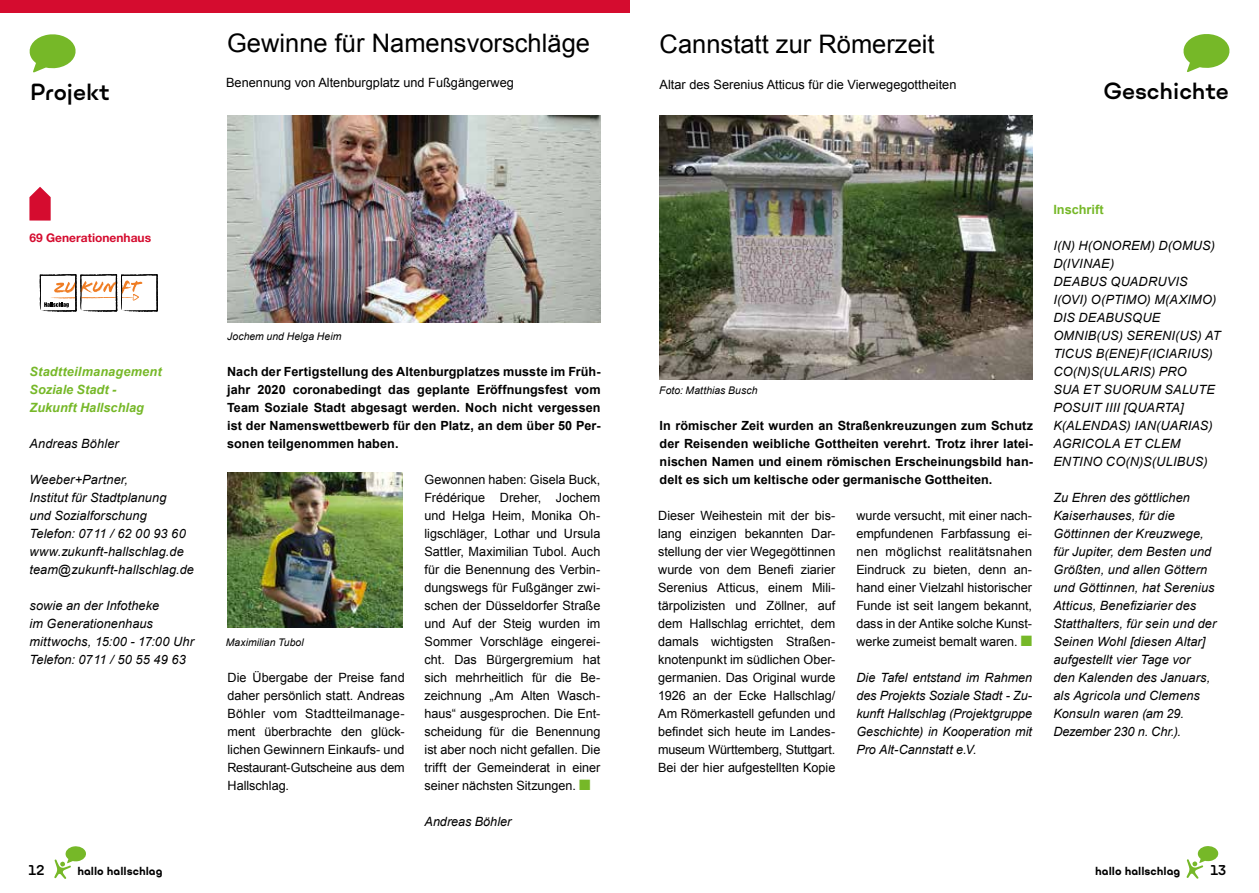
<style>
.page{position:relative;width:1259px;height:893px;background:#fff}
.page>*{position:absolute;margin:0;border:0;box-sizing:border-box;transform-origin:0 0}
.t1{font:25.5px "Arial";color:#000}
.t2{font:700 21px "Ulm Grotesk";color:#000}
.t3{font:12.75px/18px "Arial";color:#000;text-align:justify}
.t4{font:italic 12.75px/18px "Arial";letter-spacing:.01em;color:#000}
.t5{font:italic 700 12.75px/18px "Arial";letter-spacing:.005em;color:#76b828}
.t6{font:700 12.75px "Arial";color:#76b828}
.t7{font:700 12.75px "Ulm Grotesk";color:#000}
.t8{font:700 12.6px/18px "Arial";letter-spacing:.005em;color:#000;text-align:justify}
.t9{font:700 12px "Helvetica Neue";color:#d50c2f}
.t10{font:italic 10.5px "Arial";letter-spacing:.005em;color:#000}
.t11{font:800 10.5px "Ulm Grotesk";color:#000}
.s1{color:#76b828}
</style>
<div class="page">
<img style="left:227px;top:116px;width:373px;height:206px">
<img style="left:227px;top:472px;width:176px;height:156px">
<svg style="left:54px;top:846px;width:32px;height:33px"></svg>
<svg style="left:1186px;top:846px;width:32px;height:33px"></svg>
<svg style="left:30px;top:34px;width:46px;height:38px"></svg>
<svg style="left:1183px;top:34px;width:46px;height:38px"></svg>
<svg style="left:29px;top:187px;width:22px;height:34px"></svg>
<svg style="left:40px;top:274px;width:118px;height:38px"></svg>
<img style="left:659px;top:116px;width:373px;height:264px">
<div style="left:0;top:0;width:629px;height:12px;background:#d50c2f"></div>
<h1 class="t1" style="left:227px;top:26px;width:364px">Gewinne für Namensvorschläge</h1>
<p class="t3" style="left:226px;top:73px;width:289px">Benennung von Altenburgplatz und Fußgängerweg</p>
<h1 class="t1" style="left:659px;top:27px;width:276px">Cannstatt zur Römerzeit</h1>
<p class="t3" style="left:659px;top:75px;width:298px">Altar des Serenius Atticus für die Vierwegegottheiten</p>
<h2 class="t2" style="left:30px;top:78px;width:81px">Projekt</h2>
<h2 class="t2" style="left:1103px;top:78px;width:127px">Geschichte</h2>
<p class="t9" style="left:30px;top:230px;width:123px">69 Generationenhaus</p>
<p class="t5" style="left:30px;top:363px;width:134px">Stadtteilmanagement<br>Soziale Stadt -<br>Zukunft Hallschlag</p>
<p class="t4" style="left:30px;top:435px;width:91px">Andreas Böhler</p>
<p class="t4" style="left:30px;top:471px;width:166px">Weeber+Partner,<br>Institut für Stadtplanung<br>und Sozialforschung<br>Telefon: 0711 / 62 00 93 60 www.zukunft-hallschlag.de team@zukunft-hallschlag.de</p>
<p class="t4" style="left:30px;top:597px;width:166px">sowie an der Infotheke<br>im Generationenhaus mittwochs, 15:00 - 17:00 Uhr<br>Telefon: 0711 / 50 55 49 63</p>
<p class="t10" style="left:227px;top:330px;width:116px">Jochem und Helga Heim</p>
<p class="t8" style="left:227px;top:363px;width:375px">Nach der Fertigstellung des Altenburgplatzes musste im Früh&shy;jahr 2020 coronabedingt das geplante Eröffnungsfest vom Team Soziale Stadt abgesagt werden. Noch nicht vergessen ist der Namenswettbewerb für den Platz, an dem über 50 Per&shy;sonen teilgenommen haben.</p>
<p class="t10" style="left:226px;top:636px;width:80px">Maximilian Tubol</p>
<p class="t3" style="left:227px;top:669px;width:179px">Die Übergabe der Preise fand daher persönlich statt. Andreas Böhler vom Stadtteilmanage&shy;ment überbrachte den glück&shy;lichen Gewinnern Einkaufs- und Restaurant-Gutscheine aus dem Hallschlag.</p>
<p class="t3" style="left:424px;top:471px;width:177px">Gewonnen haben: Gisela Buck, Frédérique Dreher, Jochem und Helga Heim, Monika Oh&shy;ligschläger, Lothar und Ursula Sattler, Maximilian Tubol. Auch für die Benennung des Verbin&shy;dungswegs für Fußgänger zwi&shy;schen der Düsseldorfer Straße und Auf der Steig wurden im Sommer Vorschläge eingerei&shy;cht. Das Bürgergremium hat sich mehrheitlich für die Be&shy;zeichnung „Am Alten Wasch&shy;haus“ ausgesprochen. Die Ent&shy;scheidung für die Benennung ist aber noch nicht gefallen. Die trifft der Gemeinderat in einer seiner nächsten Sitzungen. <span class="s1">■</span></p>
<p class="t4" style="left:424px;top:813px;width:88px">Andreas Böhler</p>
<p class="t10" style="left:659px;top:384px;width:100px">Foto: Matthias Busch</p>
<p class="t8" style="left:659px;top:417px;width:375px">In römischer Zeit wurden an Straßenkreuzungen zum Schutz der Reisenden weibliche Gottheiten verehrt. Trotz ihrer latei&shy;nischen Namen und einem römischen Erscheinungsbild han&shy;delt es sich um keltische oder germanische Gottheiten.</p>
<p class="t3" style="left:658px;top:507px;width:179px">Dieser Weihestein mit der bis&shy;lang einzigen bekannten Dar&shy;stellung der vier Wegegöttinnen wurde von dem Benefi ziarier Serenius Atticus, einem Mili&shy;tärpolizisten und Zöllner, auf dem Hallschlag errichtet, dem damals wichtigsten Straßen&shy;knotenpunkt im südlichen Ober&shy;germanien. Das Original wurde 1926 an der Ecke Hallschlag/ Am Römerkastell gefunden und befindet sich heute im Landes&shy;museum Württemberg, Stuttgart.<br>Bei der hier aufgestellten Kopie</p>
<p class="t3" style="left:856px;top:507px;width:177px">wurde versucht, mit einer nach&shy;empfundenen Farbfassung ei&shy;nen möglichst realitätsnahen Eindruck zu bieten, denn an&shy;hand einer Vielzahl historischer Funde ist seit langem bekannt, dass in der Antike solche Kunst&shy;werke zumeist bemalt waren. <span class="s1">■</span></p>
<p class="t4" style="left:856px;top:669px;width:177px;text-align:justify">Die Tafel entstand im Rahmen des Projekts Soziale Stadt - Zu&shy;kunft Hallschlag (Projektgruppe Geschichte) in Kooperation mit Pro Alt-Cannstatt e.V.</p>
<p class="t6" style="left:1053px;top:201px;width:52px">Inschrift</p>
<p class="t4" style="left:1053px;top:237px;width:169px">I(N) H(ONOREM) D(OMUS)<br>D(IVINAE)<br>DEABUS QUADRUVIS<br>I(OVI) O(PTIMO) M(AXIMO)<br>DIS DEABUSQUE<br>OMNIB(US) SERENI(US) AT<br>TICUS B(ENE)F(ICIARIUS)<br>CO(N)S(ULARIS) PRO<br>SUA ET SUORUM SALUTE<br>POSUIT IIII [QUARTA]<br>K(ALENDAS) IAN(UARIAS)<br>AGRICOLA ET CLEM<br>ENTINO CO(N)S(ULIBUS)</p>
<p class="t4" style="left:1053px;top:489px;width:164px">Zu Ehren des göttlichen<br>Kaiserhauses, für die<br>Göttinnen der Kreuzwege, für Jupiter, dem Besten und<br>Größten, und allen Göttern und Göttinnen, hat Serenius<br>Atticus, Benefiziarier des<br>Statthalters, für sein und der<br>Seinen Wohl [diesen Altar] aufgestellt vier Tage vor<br>den Kalenden des Januars, als Agricola und Clemens<br>Konsuln waren (am 29.<br>Dezember 230 n. Chr.).</p>
<p class="t7" style="left:28px;top:862px;width:18px">12</p>
<p class="t11" style="left:77px;top:864px;width:87px">hallo hallschlag</p>
<p class="t11" style="left:1095px;top:864px;width:87px">hallo hallschlag</p>
<p class="t7" style="left:1210px;top:862px;width:18px">13</p>
</div>
